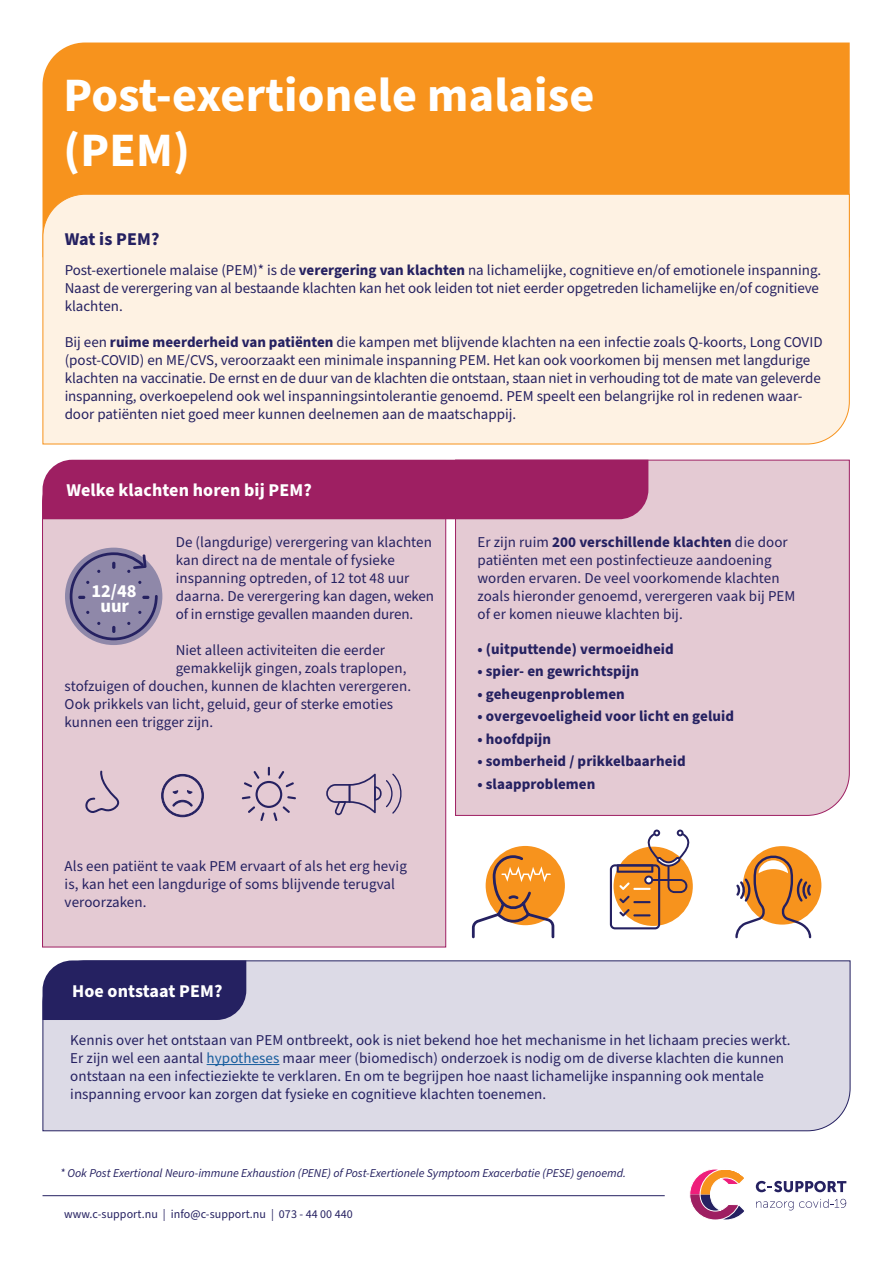
<style>
.page{position:relative;width:893px;height:1263px;background:#fff}
.page>*{position:absolute;margin:0;border:0;box-sizing:border-box;transform-origin:0 0}
.t1{font:700 48px/54.9px "Source Sans Pro";letter-spacing:.005em;color:#fff}
.t2{font:700 18.6px "Source Sans Pro";color:#fff}
.t3{font:700 18.45px "Source Sans Pro";color:#fff}
.t4{font:700 18px "Source Sans Pro";letter-spacing:.005em;color:#fff}
.t5{font:700 18px "Source Sans Pro";letter-spacing:.005em;color:#252161}
.t6{font:15px/18px "Source Sans Pro";color:#252161}
.t7{font:700 15px "Source Sans Pro";letter-spacing:.005em;color:#252161}
.t8{font:italic 12px "Source Sans Pro";color:#252161}
.t9{font:12px "Source Sans Pro";letter-spacing:.005em;color:#252161}
.s1{font-weight:700}
.s2{color:#175d9e}
</style>
<div class="page">
<div style="left:455px;top:459px;width:395px;height:357px;background:#e4cad3"></div>
<div style="left:42px;top:485px;width:404px;height:463px;background:#e4cad3"></div>
<div style="left:42px;top:960px;width:809px;height:171px;background:#dcdae6"></div>
<div style="left:43px;top:43px;width:807px;height:150px;background:#f7931d"></div>
<div style="left:42px;top:193px;width:808px;height:252px;background:#fef2e3"></div>
<hr style="left:207px;top:1064px;width:72px;height:1px;background:#175d9e">
<div style="left:43px;top:460px;width:605px;height:59px;background:#9e1f62"></div>
<div style="left:43px;top:960px;width:203px;height:60px;background:#252161"></div>
<div style="left:65px;top:548px;width:97px;height:97px;background:#8f88a9;border-radius:50%"></div>
<svg style="left:70px;top:552px;width:88px;height:88px"></svg>
<svg style="left:242px;top:767px;width:54px;height:54px;background:#ccb4c4"></svg>
<svg style="left:161px;top:774px;width:43px;height:43px;background:#bba5ba"></svg>
<svg style="left:326px;top:773px;width:76px;height:42px;background:#c8b1c2"></svg>
<svg style="left:85px;top:769px;width:36px;height:46px;background:#ceb7c6"></svg>
<div style="left:743px;top:846px;width:78px;height:78px;background:#f7931d;border-radius:50%"></div>
<svg style="left:735px;top:851px;width:78px;height:87px"></svg>
<div style="left:486px;top:846px;width:79px;height:79px;background:#f7931d;border-radius:50%"></div>
<svg style="left:472px;top:854px;width:84px;height:84px"></svg>
<svg style="left:610px;top:829px;width:80px;height:100px"></svg>
<svg style="left:756px;top:1181px;width:90px;height:11px"></svg>
<svg style="left:756px;top:1199px;width:90px;height:11px"></svg>
<svg style="left:689px;top:1169px;width:55px;height:51px"></svg>
<hr style="left:43px;top:1195px;width:622px;height:1px;background:#252161">
<h1 class="t1" style="left:63px;top:69px;width:533px">Post-exertionele malaise (PEM)</h1>
<p class="t5" style="left:65px;top:226px;width:96px">Wat is PEM?</p>
<p class="t6" style="left:65px;top:261px;width:758px">Post-exertionele malaise (PEM)* is de <span class="s1">verergering van klachten</span> na lichamelijke, cognitieve en/of emotionele inspanning.<br>Naast de verergering van al bestaande klachten kan het ook leiden tot niet eerder opgetreden lichamelijke en/of cognitieve klachten.</p>
<p class="t6" style="left:65px;top:333px;width:759px">Bij een <span class="s1">ruime meerderheid van patiënten</span> die kampen met blijvende klachten na een infectie zoals Q-koorts, Long COVID (post-COVID) en ME/CVS, veroorzaakt een minimale inspanning PEM. Het kan ook voorkomen bij mensen met langdurige klachten na vaccinatie. De ernst en de duur van de klachten die ontstaan, staan niet in verhouding tot de mate van geleverde inspanning, overkoepelend ook wel inspanningsintolerantie genoemd. PEM speelt een belangrijke rol in redenen waar&shy;door patiënten niet goed meer kunnen deelnemen aan de maatschappij.</p>
<p class="t4" style="left:66px;top:478px;width:247px">Welke klachten horen bij PEM?</p>
<p class="t6" style="left:176px;top:534px;width:260px">De (langdurige) verergering van klachten kan direct na de mentale of fysieke inspanning optreden, of 12 tot 48 uur daarna. De verergering kan dagen, weken of in ernstige gevallen maanden duren.</p>
<p class="t6" style="left:176px;top:642px;width:211px">Niet alleen activiteiten die eerder</p>
<p class="t6" style="left:176px;top:660px;width:232px">gemakkelijk gingen, zoals traplopen,</p>
<p class="t6" style="left:65px;top:678px;width:348px">stofzuigen of douchen, kunnen de klachten verergeren.</p>
<p class="t6" style="left:65px;top:696px;width:330px">Ook prikkels van licht, geluid, geur of sterke emoties</p>
<p class="t6" style="left:65px;top:714px;width:150px">kunnen een trigger zijn.</p>
<p class="t3" style="left:91px;top:584px;width:47px">12/48</p>
<p class="t2" style="left:100px;top:599px;width:30px">uur</p>
<p class="t6" style="left:65px;top:858px;width:344px">Als een patiënt te vaak PEM ervaart of als het erg hevig is, kan het een langdurige of soms blijvende terugval veroorzaken.</p>
<p class="t4" style="left:72px;top:979px;width:152px">Hoe ontstaat PEM?</p>
<p class="t6" style="left:477px;top:534px;width:319px">Er zijn ruim <span class="s1">200 verschillende klachten</span> die door patiënten met een postinfectieuze aandoening worden ervaren. De veel voorkomende klachten zoals hieronder genoemd, verergeren vaak bij PEM of er komen nieuwe klachten bij.</p>
<p class="t7" style="left:477px;top:639px;width:198px">• (uitputtende) vermoeidheid</p>
<p class="t7" style="left:477px;top:661px;width:163px">• spier- en gewrichtspijn</p>
<p class="t7" style="left:477px;top:684px;width:149px">• geheugenproblemen</p>
<p class="t7" style="left:477px;top:706px;width:258px">• overgevoeligheid voor licht en geluid</p>
<p class="t7" style="left:477px;top:729px;width:75px">• hoofdpijn</p>
<p class="t7" style="left:477px;top:751px;width:210px">• somberheid / prikkelbaarheid</p>
<p class="t7" style="left:477px;top:774px;width:119px">• slaapproblemen</p>
<p class="t6" style="left:70px;top:1032px;width:722px">Kennis over het ontstaan van PEM ontbreekt, ook is niet bekend hoe het mechanisme in het lichaam precies werkt.<br>Er zijn wel een aantal <span class="s2">hypotheses</span> maar meer (biomedisch) onderzoek is nodig om de diverse klachten die kunnen ontstaan na een infectieziekte te verklaren. En om te begrijpen hoe naast lichamelijke inspanning ook mentale inspanning ervoor kan zorgen dat fysieke en cognitieve klachten toenemen.</p>
<p class="t8" style="left:60px;top:1165px;width:567px">* Ook Post Exertional Neuro-immune Exhaustion (PENE) of Post-Exertionele Symptoom Exacerbatie (PESE) genoemd.</p>
<p class="t9" style="left:64px;top:1206px;width:290px">www.c-support.nu | info@c-support.nu | 073 - 44 00 440</p>
</div>
